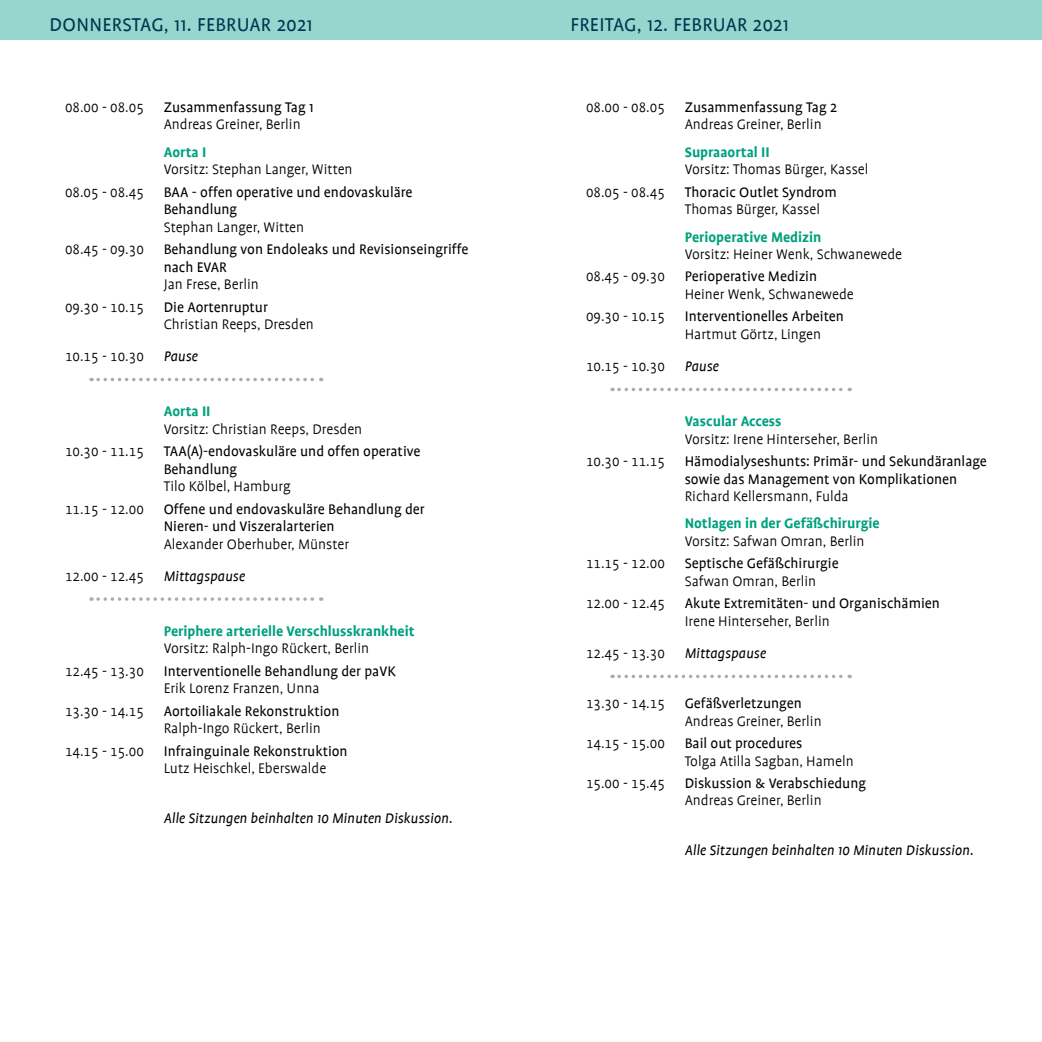
<style>
.page{position:relative;width:1042px;height:1042px;background:#fff}
.page>*{position:absolute;margin:0;border:0;box-sizing:border-box;transform-origin:0 0}
.t1{font:21px "Profile";letter-spacing:.015em;color:#003650}
.t2{font:300 15.75px "Profile";color:#000}
.t3{font:15.75px/17.5px "Profile";color:#000}
.t4{font:300 15.75px "Profile SC";color:#000}
.t5{font:700 15.75px "Profile";color:#00a17f}
.t6{font:italic 15.75px "Profile";color:#000}
</style>
<div class="page">
<div style="left:0;top:0;width:1042px;height:40px;background:#96d6ce"></div>
<svg style="left:98px;top:378px;width:224px;height:3px"></svg>
<svg style="left:98px;top:597px;width:224px;height:4px"></svg>
<svg style="left:619px;top:388px;width:231px;height:3px"></svg>
<svg style="left:619px;top:674px;width:231px;height:4px"></svg>
<h1 class="t1" style="left:50px;top:14px;width:264px">DONNERSTAG, 11. FEBRUAR 2021</h1>
<h1 class="t1" style="left:570px;top:14px;width:220px">FREITAG, 12. FEBRUAR 2021</h1>
<p class="t4" style="left:65px;top:99px;width:80px">08.00 - 08.05</p>
<p class="t3" style="left:164px;top:98px;width:151px">Zusammenfassung Tag 1</p>
<p class="t2" style="left:164px;top:116px;width:138px">Andreas Greiner, Berlin</p>
<p class="t5" style="left:164px;top:143px;width:44px">Aorta I</p>
<p class="t2" style="left:164px;top:161px;width:190px">Vorsitz: Stephan Langer, Witten</p>
<p class="t4" style="left:65px;top:184px;width:80px">08.05 - 08.45</p>
<p class="t3" style="left:164px;top:183px;width:250px">BAA - offen operative und endovaskuläre<br>Behandlung</p>
<p class="t2" style="left:164px;top:219px;width:142px">Stephan Langer, Witten</p>
<p class="t4" style="left:65px;top:241px;width:80px">08.45 - 09.30</p>
<p class="t3" style="left:164px;top:241px;width:306px">Behandlung von Endoleaks und Revisionseingriffe nach EVAR</p>
<p class="t2" style="left:164px;top:276px;width:97px">Jan Frese, Berlin</p>
<p class="t4" style="left:65px;top:299px;width:80px">09.30 - 10.15</p>
<p class="t3" style="left:164px;top:298px;width:106px">Die Aortenruptur</p>
<p class="t2" style="left:164px;top:316px;width:152px">Christian Reeps, Dresden</p>
<p class="t4" style="left:65px;top:348px;width:80px">10.15 - 10.30</p>
<p class="t6" style="left:164px;top:348px;width:36px">Pause</p>
<p class="t5" style="left:164px;top:403px;width:48px">Aorta II</p>
<p class="t2" style="left:164px;top:421px;width:200px">Vorsitz: Christian Reeps, Dresden</p>
<p class="t4" style="left:65px;top:443px;width:80px">10.30 - 11.15</p>
<p class="t3" style="left:164px;top:443px;width:258px">TAA(A)-endovaskuläre und offen operative<br>Behandlung</p>
<p class="t2" style="left:164px;top:478px;width:129px">Tilo Kölbel, Hamburg</p>
<p class="t4" style="left:65px;top:501px;width:80px">11.15 - 12.00</p>
<p class="t3" style="left:164px;top:500px;width:262px">Offene und endovaskuläre Behandlung der<br>Nieren- und Viszeralarterien</p>
<p class="t2" style="left:164px;top:536px;width:187px">Alexander Oberhuber, Münster</p>
<p class="t4" style="left:65px;top:568px;width:80px">12.00 - 12.45</p>
<p class="t6" style="left:164px;top:568px;width:83px">Mittagspause</p>
<p class="t5" style="left:164px;top:622px;width:252px">Periphere arterielle Verschlusskrankheit</p>
<p class="t2" style="left:164px;top:640px;width:207px">Vorsitz: Ralph-Ingo Rückert, Berlin</p>
<p class="t4" style="left:65px;top:663px;width:80px">12.45 - 13.30</p>
<p class="t3" style="left:164px;top:662px;width:234px">Interventionelle Behandlung der paVK</p>
<p class="t2" style="left:164px;top:680px;width:157px">Erik Lorenz Franzen, Unna</p>
<p class="t4" style="left:65px;top:703px;width:80px">13.30 - 14.15</p>
<p class="t3" style="left:164px;top:702px;width:177px">Aortoiliakale Rekonstruktion</p>
<p class="t2" style="left:164px;top:720px;width:159px">Ralph-Ingo Rückert, Berlin</p>
<p class="t4" style="left:65px;top:743px;width:80px">14.15 - 15.00</p>
<p class="t3" style="left:164px;top:742px;width:185px">Infrainguinale Rekonstruktion</p>
<p class="t2" style="left:164px;top:760px;width:164px">Lutz Heischkel, Eberswalde</p>
<p class="t6" style="left:164px;top:810px;width:290px">Alle Sitzungen beinhalten 10 Minuten Diskussion.</p>
<p class="t4" style="left:586px;top:99px;width:80px">08.00 - 08.05</p>
<p class="t3" style="left:685px;top:98px;width:154px">Zusammenfassung Tag 2</p>
<p class="t2" style="left:685px;top:116px;width:138px">Andreas Greiner, Berlin</p>
<p class="t5" style="left:685px;top:143px;width:86px">Supraaortal II</p>
<p class="t2" style="left:685px;top:161px;width:185px">Vorsitz: Thomas Bürger, Kassel</p>
<p class="t4" style="left:586px;top:184px;width:80px">08.05 - 08.45</p>
<p class="t3" style="left:685px;top:183px;width:154px">Thoracic Outlet Syndrom</p>
<p class="t2" style="left:685px;top:201px;width:137px">Thomas Bürger, Kassel</p>
<p class="t5" style="left:685px;top:228px;width:138px">Perioperative Medizin</p>
<p class="t2" style="left:685px;top:246px;width:219px">Vorsitz: Heiner Wenk, Schwanewede</p>
<p class="t4" style="left:586px;top:269px;width:80px">08.45 - 09.30</p>
<p class="t3" style="left:685px;top:268px;width:134px">Perioperative Medizin</p>
<p class="t2" style="left:685px;top:286px;width:171px">Heiner Wenk, Schwanewede</p>
<p class="t4" style="left:586px;top:309px;width:80px">09.30 - 10.15</p>
<p class="t3" style="left:685px;top:308px;width:161px">Interventionelles Arbeiten</p>
<p class="t2" style="left:685px;top:326px;width:138px">Hartmut Görtz, Lingen</p>
<p class="t4" style="left:586px;top:358px;width:80px">10.15 - 10.30</p>
<p class="t6" style="left:685px;top:358px;width:36px">Pause</p>
<p class="t5" style="left:685px;top:413px;width:98px">Vascular Access</p>
<p class="t2" style="left:685px;top:431px;width:195px">Vorsitz: Irene Hinterseher, Berlin</p>
<p class="t4" style="left:586px;top:453px;width:80px">10.30 - 11.15</p>
<p class="t3" style="left:685px;top:452px;width:304px">Hämodialyseshunts: Primär- und Sekundäranlage sowie das Management von Komplikationen</p>
<p class="t2" style="left:685px;top:488px;width:165px">Richard Kellersmann, Fulda</p>
<p class="t5" style="left:685px;top:515px;width:196px">Notlagen in der Gefäßchirurgie</p>
<p class="t2" style="left:685px;top:533px;width:181px">Vorsitz: Safwan Omran, Berlin</p>
<p class="t4" style="left:586px;top:555px;width:80px">11.15 - 12.00</p>
<p class="t3" style="left:685px;top:555px;width:155px">Septische Gefäßchirurgie</p>
<p class="t2" style="left:685px;top:573px;width:133px">Safwan Omran, Berlin</p>
<p class="t4" style="left:586px;top:595px;width:80px">12.00 - 12.45</p>
<p class="t3" style="left:685px;top:595px;width:257px">Akute Extremitäten- und Organischämien</p>
<p class="t2" style="left:685px;top:613px;width:146px">Irene Hinterseher, Berlin</p>
<p class="t4" style="left:586px;top:645px;width:80px">12.45 - 13.30</p>
<p class="t6" style="left:685px;top:645px;width:83px">Mittagspause</p>
<p class="t4" style="left:586px;top:695px;width:80px">13.30 - 14.15</p>
<p class="t3" style="left:685px;top:694px;width:119px">Gefäßverletzungen</p>
<p class="t2" style="left:685px;top:713px;width:138px">Andreas Greiner, Berlin</p>
<p class="t4" style="left:586px;top:735px;width:80px">14.15 - 15.00</p>
<p class="t3" style="left:685px;top:734px;width:119px">Bail out procedures</p>
<p class="t2" style="left:685px;top:752px;width:171px">Tolga Atilla Sagban, Hameln</p>
<p class="t4" style="left:586px;top:775px;width:80px">15.00 - 15.45</p>
<p class="t3" style="left:685px;top:774px;width:183px">Diskussion &amp; Verabschiedung</p>
<p class="t2" style="left:685px;top:792px;width:138px">Andreas Greiner, Berlin</p>
<p class="t6" style="left:685px;top:842px;width:290px">Alle Sitzungen beinhalten 10 Minuten Diskussion.</p>
</div>
